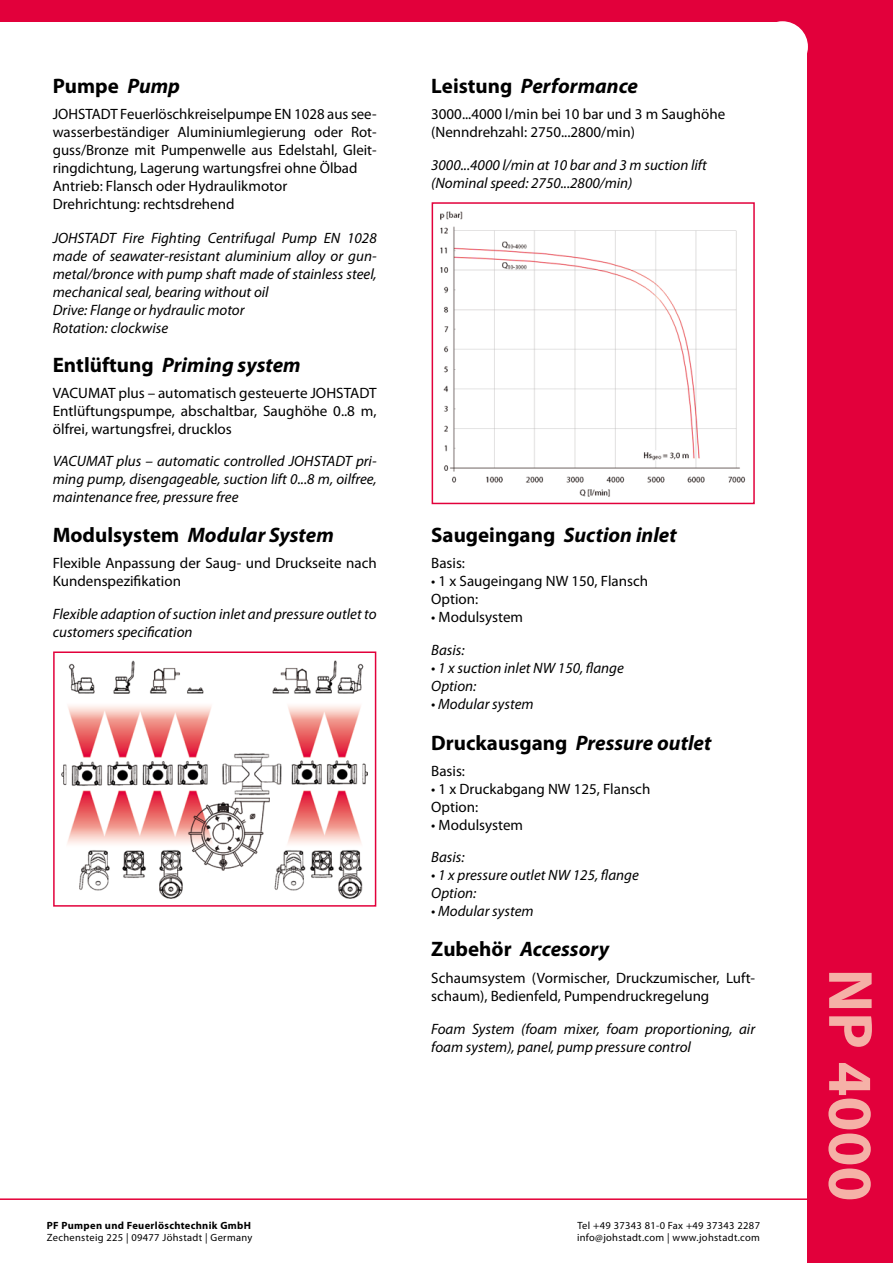
<style>
.page{position:relative;width:893px;height:1263px;background:#fff}
.page>*{position:absolute;margin:0;border:0;box-sizing:border-box;transform-origin:0 0}
.t1{font:700 63px "Myriad Pro";color:#f5b1a7}
.t2{font:italic 700 21px "Myriad Pro";color:#000}
.t3{font:700 21px "Myriad Pro";color:#000}
.t4{font:italic 15px/18px "Myriad Pro";color:#000}
.t5{font:15px/18px "Myriad Pro";color:#000}
.t6{font:10.5px/12.6px "Myriad Pro";letter-spacing:.03em;color:#010000}
.t7{font:700 10.5px "Myriad Pro";letter-spacing:.03em;color:#010000}
.s1{font-style:italic}
.s2{font-style:normal}
</style>
<div class="page">
<hr style="left:0;top:1198px;width:893px;height:2px;background:#e50038">
<div style="left:808px;top:0;width:85px;height:1263px;background:#e2003b"></div>
<div style="left:0;top:0;width:893px;height:21px;background:#e2003b"></div>
<div style="left:782px;top:0;width:51px;height:47px;background:#e2003b"></div>
<div style="left:757px;top:21px;width:51px;height:51px;background:#fff;border-radius:50%"></div>
<img style="left:62px;top:660px;width:306px;height:238px">
<div style="left:53px;top:651px;width:323px;height:256px;border:2px solid #e2003b"></div>
<img style="left:440px;top:211px;width:306px;height:285px">
<div style="left:432px;top:202px;width:323px;height:302px;border:2px solid #e2003b"></div>
<h2 class="t3" style="left:53px;top:72px;width:129px">Pumpe <span class="s1">Pump</span></h2>
<p class="t5" style="left:53px;top:105px;width:325px">JOHSTADT Feuerlöschkreiselpumpe EN 1028 aus see&shy;wasserbeständiger Aluminiumlegierung oder Rot&shy;guss/Bronze mit Pumpenwelle aus Edelstahl, Gleit&shy;ringdichtung, Lagerung wartungsfrei ohne Ölbad Antrieb: Flansch oder Hydraulikmotor Drehrichtung: rechtsdrehend</p>
<p class="t4" style="left:53px;top:228px;width:325px">JOHSTADT Fire Fighting Centrifugal Pump EN 1028 made of seawater-resistant aluminium alloy or gun&shy;metal/bronce with pump shaft made of stainless steel, mechanical seal, bearing without oil<br>Drive: Flange or hydraulic motor<br>Rotation: clockwise</p>
<h2 class="t2" style="left:53px;top:351px;width:249px"><span class="s2">Entlüftung</span> Priming system</h2>
<p class="t5" style="left:53px;top:384px;width:325px;text-align:justify">VACUMAT plus – automatisch gesteuerte JOHSTADT Entlüftungspumpe, abschaltbar, Saughöhe 0..8 m, ölfrei, wartungsfrei, drucklos</p>
<p class="t4" style="left:53px;top:452px;width:325px;text-align:justify">VACUMAT plus – automatic controlled JOHSTADT pri&shy;ming pump, disengageable, suction lift 0...8 m, oilfree, maintenance free, pressure free</p>
<h2 class="t2" style="left:53px;top:521px;width:283px"><span class="s2">Modulsystem</span> Modular System</h2>
<p class="t5" style="left:53px;top:554px;width:325px">Flexible Anpassung der Saug- und Druckseite nach<br>Kundenspezifikation</p>
<p class="t4" style="left:53px;top:604px;width:325px">Flexible adaption of suction inlet and pressure outlet to customers specification</p>
<h2 class="t2" style="left:431px;top:72px;width:208px"><span class="s2">Leistung</span> Performance</h2>
<p class="t5" style="left:431px;top:105px;width:295px">3000...4000 l/min bei 10 bar und 3 m Saughöhe (Nenndrehzahl: 2750...2800/min)</p>
<p class="t4" style="left:431px;top:155px;width:277px">3000...4000 l/min at 10 bar and 3 m suction lift (Nominal speed: 2750...2800/min)</p>
<h2 class="t2" style="left:431px;top:521px;width:247px"><span class="s2">Saugeingang</span> Suction inlet</h2>
<p class="t5" style="left:431px;top:554px;width:35px">Basis:</p>
<p class="t5" style="left:431px;top:572px;width:218px">• 1 x Saugeingang NW 150, Flansch<br>Option:</p>
<p class="t5" style="left:431px;top:608px;width:93px">• Modulsystem</p>
<p class="t4" style="left:431px;top:641px;width:35px">Basis:</p>
<p class="t4" style="left:431px;top:659px;width:194px">• 1 x suction inlet NW 150, flange<br>Option:</p>
<p class="t4" style="left:431px;top:695px;width:104px">• Modular system</p>
<h2 class="t2" style="left:431px;top:729px;width:282px"><span class="s2">Druckausgang</span> Pressure outlet</h2>
<p class="t5" style="left:431px;top:762px;width:35px">Basis:</p>
<p class="t5" style="left:431px;top:780px;width:221px">• 1 x Druckabgang NW 125, Flansch<br>Option:</p>
<p class="t5" style="left:431px;top:816px;width:93px">• Modulsystem</p>
<p class="t4" style="left:431px;top:848px;width:35px">Basis:</p>
<p class="t4" style="left:431px;top:866px;width:209px">• 1 x pressure outlet NW 125, flange<br>Option:</p>
<p class="t4" style="left:431px;top:902px;width:104px">• Modular system</p>
<h2 class="t2" style="left:431px;top:935px;width:179px"><span class="s2">Zubehör</span> Accessory</h2>
<p class="t5" style="left:431px;top:968px;width:325px">Schaumsystem (Vormischer, Druckzumischer, Luft&shy;schaum), Bedienfeld, Pumpendruckregelung</p>
<p class="t4" style="left:431px;top:1019px;width:325px">Foam System (foam mixer, foam proportioning, air foam system), panel, pump pressure control</p>
<p class="t7" style="left:47px;top:1218px;width:204px">PF Pumpen und Feuerlöschtechnik GmbH</p>
<p class="t6" style="left:47px;top:1231px;width:207px">Zechensteig 225 | 09477 Jöhstadt | Germany</p>
<p class="t6" style="left:577px;top:1219px;width:184px">Tel +49 37343 81-0 Fax +49 37343 2287 info@johstadt.com | www.johstadt.com</p>
<h1 class="t1" style="left:891px;top:969px;width:234px;rotate:90deg">NP 4000</h1>
</div>
